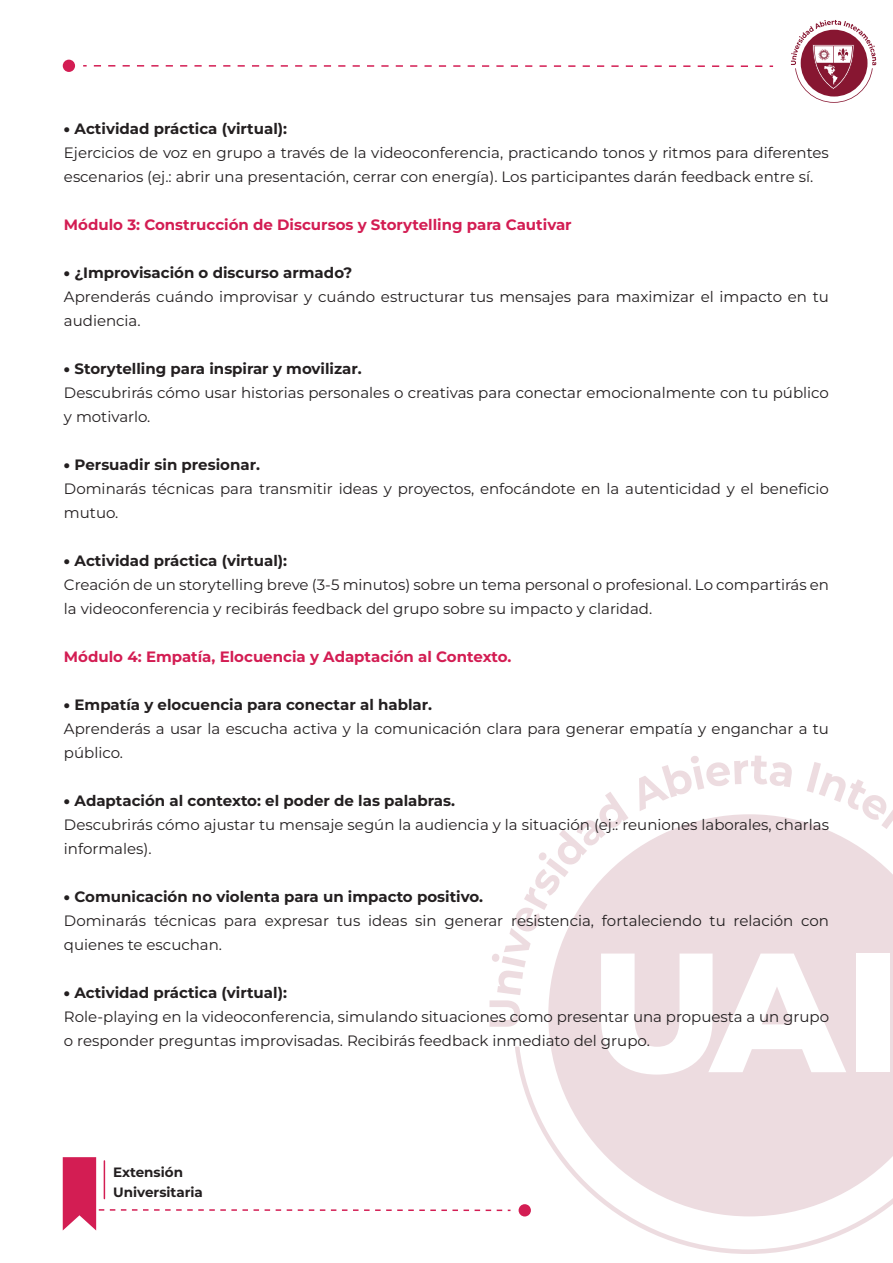
<style>
.page{position:relative;width:893px;height:1263px;background:#fff}
.page>*{position:absolute;margin:0;border:0;box-sizing:border-box;transform-origin:0 0}
.t1{font:15px/24px "Montserrat";color:#231f20}
.t2{font:700 15px "Montserrat";color:#d31d53}
.t3{font:700 13.5px/20.9px "Montserrat";color:#231f20}
.s1{font-weight:900}
.s2{font-weight:700}
</style>
<div class="page">
<svg style="left:94px;top:65px;width:679px;height:2px"></svg>
<div style="left:63px;top:60px;width:12px;height:12px;background:#d31d53;border-radius:50%"></div>
<svg style="left:62px;top:755px;width:831px;height:499px"></svg>
<div style="left:519px;top:1204px;width:12px;height:12px;background:#d31d53;border-radius:50%"></div>
<svg style="left:791px;top:20px;width:85px;height:83px"></svg>
<p class="t1" style="left:64px;top:116px;width:766px"><span class="s1">•</span> <span class="s2">Actividad práctica (virtual):<br></span>Ejercicios de voz en grupo a través de la videoconferencia, practicando tonos y ritmos para diferentes escenarios (ej.: abrir una presentación, cerrar con energía). Los participantes darán feedback entre sí.</p>
<p class="t2" style="left:64px;top:213px;width:509px">Módulo 3: Construcción de Discursos y Storytelling para Cautivar</p>
<p class="t1" style="left:64px;top:260px;width:766px"><span class="s1">•</span> <span class="s2">¿Improvisación o discurso armado?<br></span>Aprenderás cuándo improvisar y cuándo estructurar tus mensajes para maximizar el impacto en tu audiencia.</p>
<p class="t1" style="left:64px;top:356px;width:766px"><span class="s1">•</span> <span class="s2">Storytelling para inspirar y movilizar.<br></span>Descubrirás cómo usar historias personales o creativas para conectar emocionalmente con tu público y motivarlo.</p>
<p class="t1" style="left:64px;top:452px;width:767px"><span class="s1">•</span> <span class="s2">Persuadir sin presionar.<br></span>Dominarás técnicas para transmitir ideas y proyectos, enfocándote en la autenticidad y el beneficio mutuo.</p>
<p class="t1" style="left:64px;top:548px;width:767px"><span class="s1">•</span> <span class="s2">Actividad práctica (virtual):<br></span>Creación de un storytelling breve (3-5 minutos) sobre un tema personal o profesional. Lo compartirás en la videoconferencia y recibirás feedback del grupo sobre su impacto y claridad.</p>
<p class="t2" style="left:64px;top:645px;width:449px">Módulo 4: Empatía, Elocuencia y Adaptación al Contexto.</p>
<p class="t1" style="left:64px;top:692px;width:767px"><span class="s1">•</span> <span class="s2">Empatía y elocuencia para conectar al hablar.<br></span>Aprenderás a usar la escucha activa y la comunicación clara para generar empatía y enganchar a tu público.</p>
<p class="t1" style="left:64px;top:788px;width:767px"><span class="s1">•</span> <span class="s2">Adaptación al contexto: el poder de las palabras.<br></span>Descubrirás cómo ajustar tu mensaje según la audiencia y la situación (ej.: reuniones laborales, charlas informales).</p>
<p class="t1" style="left:64px;top:884px;width:766px"><span class="s1">•</span> <span class="s2">Comunicación no violenta para un impacto positivo.<br></span>Dominarás técnicas para expresar tus ideas sin generar resistencia, fortaleciendo tu relación con quienes te escuchan.</p>
<p class="t1" style="left:64px;top:980px;width:767px"><span class="s1">•</span> <span class="s2">Actividad práctica (virtual):<br></span>Role-playing en la videoconferencia, simulando situaciones como presentar una propuesta a un grupo o responder preguntas improvisadas. Recibirás feedback inmediato del grupo.</p>
<p class="t3" style="left:113px;top:1160px;width:91px">Extensión<br>Universitaria</p>
</div>
